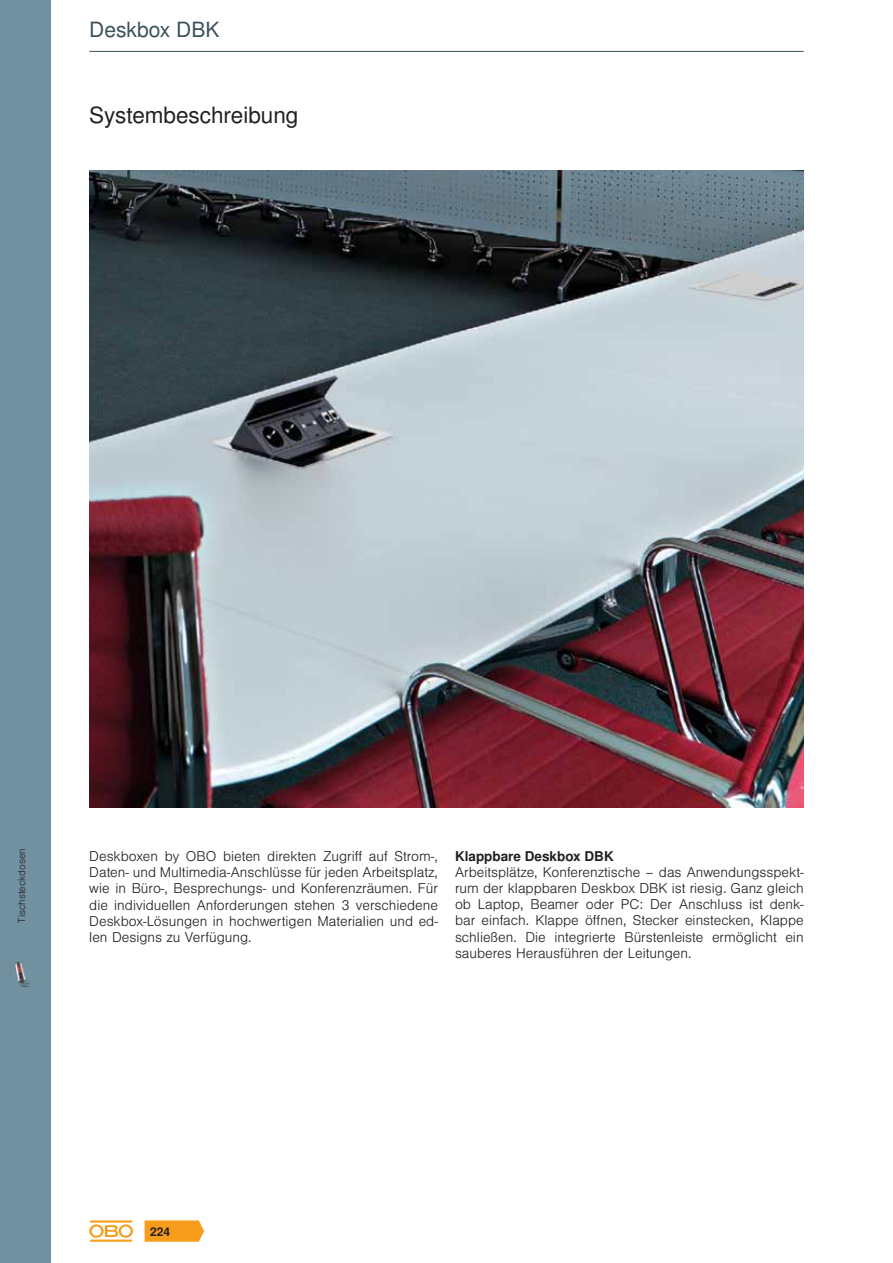
<style>
.page{position:relative;width:893px;height:1263px;background:#fff}
.page>*{position:absolute;margin:0;border:0;box-sizing:border-box;transform-origin:0 0}
.t1{font:22.5px "Nimbus San LOT";color:#231f20}
.t2{font:21px "Nimbus San LOT";color:#3b505b}
.t3{font:300 13.5px/16.2px "Nimbus San LOT";color:#231f20;text-align:justify}
.t4{font:700 13.5px "Nimbus San LOT";color:#231f20}
.t5{font:700 12px "Nimbus San LOT";color:#231f20}
.t6{font:300 9.75px "Nimbus San LOT";color:#231f20}
</style>
<div class="page">
<hr style="left:89px;top:51px;width:715px;height:1px;background:#3b505b">
<img style="left:89px;top:170px;width:715px;height:638px">
<svg style="left:145px;top:1220px;width:59px;height:22px"></svg>
<hr style="left:90px;top:1239px;width:42px;height:3px;background:#f89c1c">
<svg style="left:89px;top:1224px;width:44px;height:14px"></svg>
<hr style="left:90px;top:1220px;width:42px;height:2px;background:#f89c1c">
<div style="left:0;top:0;width:51px;height:1263px;background:#7292a1"></div>
<img style="left:14px;top:961px;width:16px;height:25px">
<h2 class="t2" style="left:89px;top:17px;width:132px">Deskbox DBK</h2>
<h1 class="t1" style="left:89px;top:102px;width:211px">Systembeschreibung</h1>
<p class="t6" style="left:16px;top:923px;width:76px;rotate:-90deg">Tischsteckdosen</p>
<p class="t3" style="left:89px;top:848px;width:350px">Deskboxen by OBO bieten direkten Zugriff auf Strom-, Daten- und Multimedia-Anschlüsse für jeden Arbeitsplatz, wie in Büro-, Besprechungs- und Konferenzräumen. Für die individuellen Anforderungen stehen 3 verschiedene Deskbox-Lösungen in hochwertigen Materialien und ed&shy;len Designs zu Verfügung.</p>
<p class="t4" style="left:455px;top:848px;width:160px">Klappbare Deskbox DBK</p>
<p class="t3" style="left:455px;top:864px;width:350px">Arbeitsplätze, Konferenztische – das Anwendungsspekt&shy;rum der klappbaren Deskbox DBK ist riesig. Ganz gleich ob Laptop, Beamer oder PC: Der Anschluss ist denk&shy;bar einfach. Klappe öffnen, Stecker einstecken, Klappe schließen. Die integrierte Bürstenleiste ermöglicht ein sauberes Herausführen der Leitungen.</p>
<p class="t5" style="left:150px;top:1225px;width:21px">224</p>
</div>
